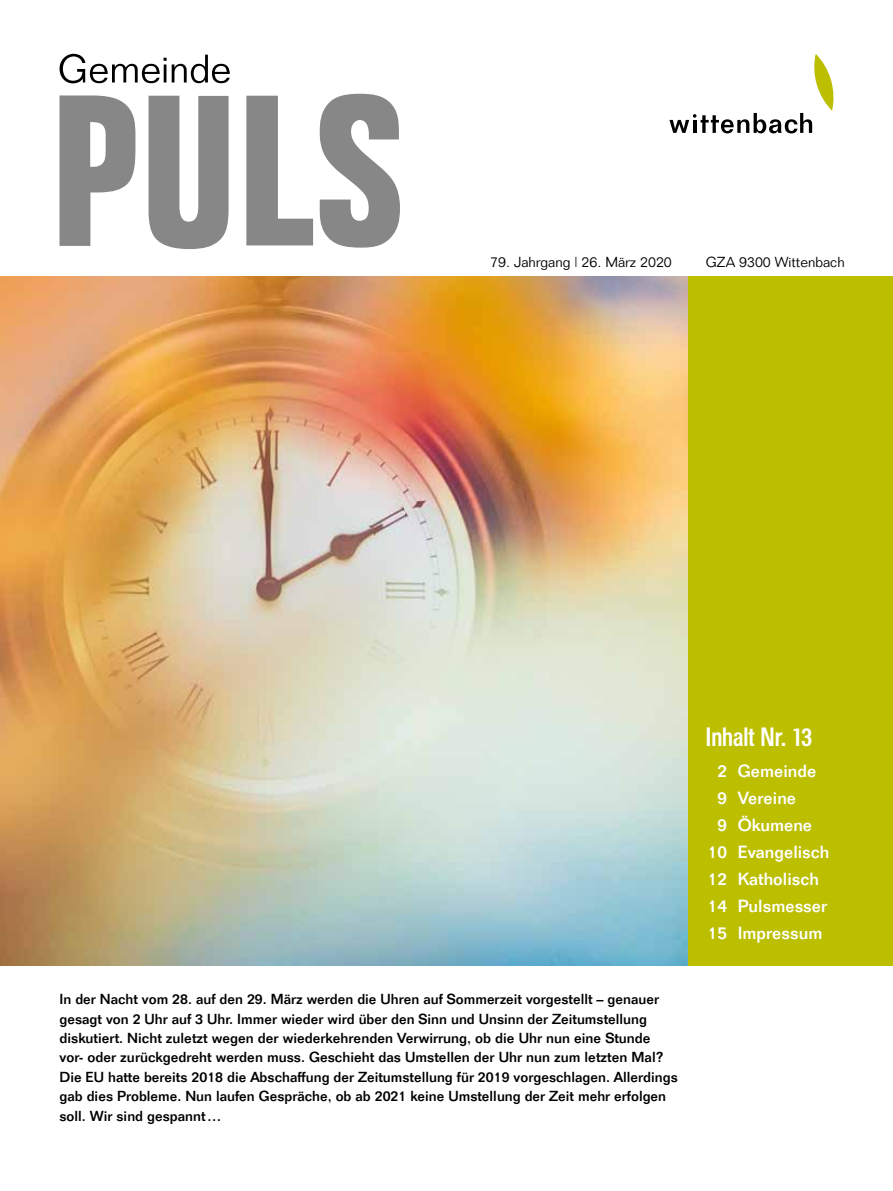
<style>
.page{position:relative;width:893px;height:1191px;background:#fff}
.page>*{position:absolute;margin:0;border:0;box-sizing:border-box;transform-origin:0 0}
.t1{font:500 26.25px "Folio Condensed BQ";color:#fff}
.t2{font:500 17.25px "Folio";color:#fff}
.t3{font:500 14.25px/19.4px "Folio";color:#000}
.t4{font:300 14.25px "Folio";color:#000}
</style>
<div class="page">
<svg style="left:60px;top:95px;width:75px;height:151px"></svg>
<svg style="left:149px;top:96px;width:80px;height:153px"></svg>
<svg style="left:246px;top:96px;width:67px;height:149px"></svg>
<svg style="left:319px;top:94px;width:81px;height:154px"></svg>
<svg style="left:60px;top:54px;width:170px;height:29px"></svg>
<svg style="left:669px;top:54px;width:164px;height:79px"></svg>
<img style="left:0;top:276px;width:689px;height:689px">
<div style="left:689px;top:276px;width:204px;height:689px;background:#bcbe00"></div>
<p class="t4" style="left:490px;top:254px;width:183px">79. Jahrgang | 26. März 2020</p>
<p class="t4" style="left:706px;top:254px;width:140px">GZA 9300 Wittenbach</p>
<p class="t3" style="left:60px;top:989px;width:620px">In der Nacht vom 28. auf den 29. März werden die Uhren auf Sommerzeit vorgestellt – genauer gesagt von 2 Uhr auf 3 Uhr. Immer wieder wird über den Sinn und Unsinn der Zeitumstellung diskutiert. Nicht zuletzt wegen der wiederkehrenden Verwirrung, ob die Uhr nun eine Stunde vor- oder zurückgedreht werden muss. Geschieht das Umstellen der Uhr nun zum letzten Mal?<br>Die EU hatte bereits 2018 die Abschaffung der Zeitumstellung für 2019 vorgeschlagen. Allerdings gab dies Probleme. Nun laufen Gespräche, ob ab 2021 keine Umstellung der Zeit mehr erfolgen soll. Wir sind gespannt…</p>
<h1 class="t1" style="left:706px;top:722px;width:108px">Inhalt Nr. 13</h1>
<p class="t2" style="left:717px;top:760px;width:100px">2 Gemeinde</p>
<p class="t2" style="left:717px;top:787px;width:80px">9 Vereine</p>
<p class="t2" style="left:717px;top:814px;width:96px">9 Ökumene</p>
<p class="t2" style="left:708px;top:841px;width:123px">10 Evangelisch</p>
<p class="t2" style="left:708px;top:868px;width:113px">12 Katholisch</p>
<p class="t2" style="left:708px;top:895px;width:121px">14 Pulsmesser</p>
<p class="t2" style="left:708px;top:922px;width:116px">15 Impressum</p>
</div>
